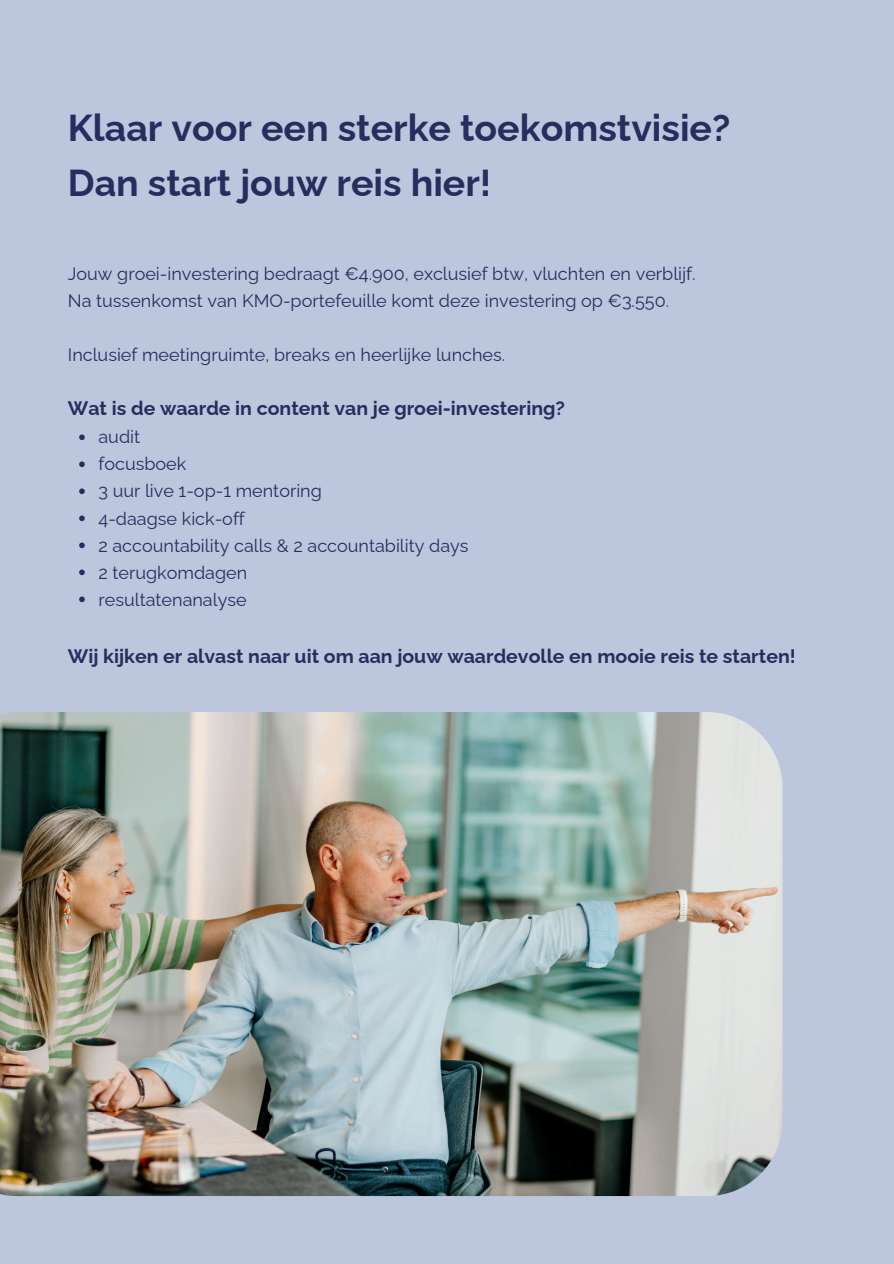
<style>
.page{position:relative;width:894px;height:1264px;background:#fff}
.page>*{position:absolute;margin:0;border:0;box-sizing:border-box;transform-origin:0 0}
.t1{font:700 37.5px/55.2px "Raleway";color:#272e5d}
.t2{font:700 19.5px "Raleway";color:#272e5d}
.t3{font:18px "Raleway";color:#272e5d}
</style>
<div class="page">
<div style="left:0;top:0;width:893px;height:1263px;background:#bcc7de"></div>
<svg style="left:79px;top:434px;width:6px;height:6px"></svg>
<svg style="left:79px;top:461px;width:6px;height:6px"></svg>
<svg style="left:79px;top:488px;width:6px;height:6px"></svg>
<svg style="left:79px;top:515px;width:6px;height:6px"></svg>
<svg style="left:79px;top:542px;width:6px;height:6px"></svg>
<svg style="left:79px;top:569px;width:6px;height:6px"></svg>
<svg style="left:79px;top:596px;width:6px;height:6px"></svg>
<img style="left:0;top:712px;width:782px;height:483px">
<h1 class="t1" style="left:68px;top:100px;width:663px">Klaar voor een sterke toekomstvisie?<br>Dan start jouw reis hier!</h1>
<p class="t3" style="left:68px;top:263px;width:629px">Jouw groei-investering bedraagt €4.900, exclusief btw, vluchten en verblijf.</p>
<p class="t3" style="left:68px;top:290px;width:602px">Na tussenkomst van KMO-portefeuille komt deze investering op €3.550.</p>
<p class="t3" style="left:68px;top:344px;width:439px">Inclusief meetingruimte, breaks en heerlijke lunches.</p>
<h2 class="t2" style="left:68px;top:397px;width:498px">Wat is de waarde in content van je groei-investering?</h2>
<p class="t3" style="left:98px;top:426px;width:43px">audit</p>
<p class="t3" style="left:98px;top:453px;width:89px">focusboek</p>
<p class="t3" style="left:98px;top:480px;width:225px">3 uur live 1-op-1 mentoring</p>
<p class="t3" style="left:98px;top:507px;width:148px">4-daagse kick-off</p>
<p class="t3" style="left:98px;top:534px;width:371px">2 accountability calls &amp; 2 accountability days</p>
<p class="t3" style="left:98px;top:561px;width:150px">2 terugkomdagen</p>
<p class="t3" style="left:98px;top:588px;width:150px">resultatenanalyse</p>
<h2 class="t2" style="left:68px;top:644px;width:729px">Wij kijken er alvast naar uit om aan jouw waardevolle en mooie reis te starten!</h2>
</div>
